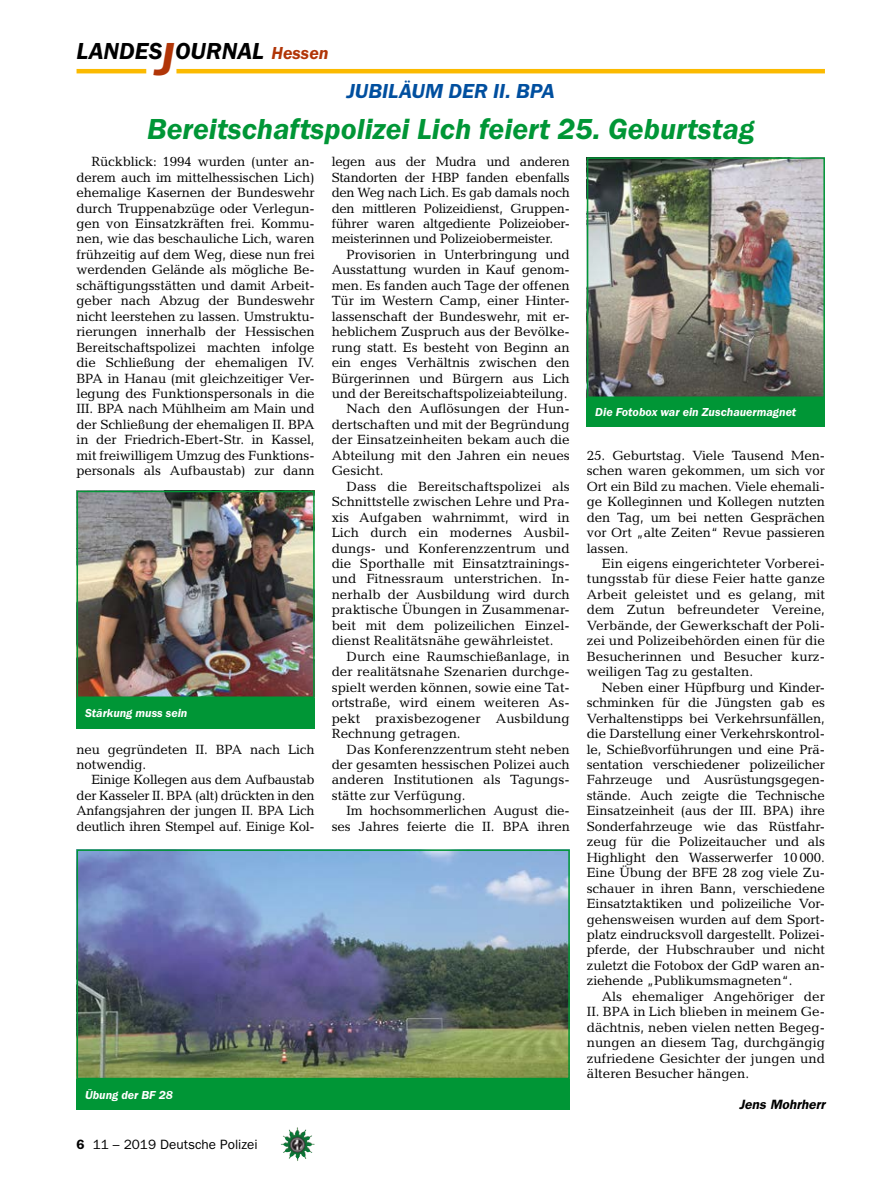
<style>
.page{position:relative;width:893px;height:1191px;background:#fff}
.page>*{position:absolute;margin:0;border:0;box-sizing:border-box;transform-origin:0 0}
._04__HEADLINE_1spalt{font:italic 600 30px "Franklin Gothic Itc T";color:#009636}
.t1{font:italic 600 24px "Franklin Gothic Itc T";color:#000}
._01__RUBRIKENZEILE_o{font:italic 600 21px "Franklin Gothic Itc T";color:#004f9f}
._09__GRUNDTEXT___Blo{font:13.5px/15.5px "Candida";letter-spacing:-.01em;color:#000;text-align:justify}
.t2{font:13.5px "Franklin Gothic";color:#000}
._13__UNTERSCHRIFT_Ar{font:italic 600 13.5px "Franklin Gothic";color:#000}
._12__BILDUNTERSCHRIF{font:italic 600 12px "Franklin Gothic Itc T";color:#fff}
.s1{font-size:48px;color:#b13507}
.s2{font-size:18px;color:#b13507}
.s3{font-weight:600}
</style>
<div class="page">
<hr style="left:77px;top:69px;width:69px;height:4px;background:#fbba00">
<hr style="left:176px;top:69px;width:649px;height:4px;background:#fbba00">
<img style="left:281px;top:1128px;width:16px;height:24px">
<img style="left:590px;top:160px;width:232px;height:235px">
<div style="left:587px;top:157px;width:238px;height:241px;border:2px solid #009636"></div>
<div style="left:587px;top:398px;width:238px;height:28px;background:#009636"></div>
<img style="left:80px;top:494px;width:232px;height:201px">
<div style="left:77px;top:491px;width:238px;height:207px;border:2px solid #009636"></div>
<div style="left:77px;top:698px;width:238px;height:31px;background:#009636"></div>
<img style="left:80px;top:852px;width:487px;height:224px">
<div style="left:77px;top:849px;width:493px;height:230px;border:2px solid #009636"></div>
<div style="left:77px;top:1079px;width:493px;height:31px;background:#009636"></div>
<h2 class="t1" style="left:77px;top:37px;width:254px">LANDES<span class="s1">J</span>OURNAL <span class="s2">Hessen</span></h2>
<p class="_01__RUBRIKENZEILE_o" style="left:347px;top:79px;width:209px">JUBILÄUM DER II. BPA</p>
<p class="_04__HEADLINE_1spalt" style="left:147px;top:112px;width:609px">Bereitschaftspolizei Lich feiert 25. Geburtstag</p>
<p class="_09__GRUNDTEXT___Blo" style="left:332px;top:154px;width:240px">legen aus der Mudra und anderen Standorten der HBP fanden ebenfalls den Weg nach Lich. Es gab damals noch den mittleren Polizeidienst, Gruppen&shy;führer waren altgediente Polizeiober&shy;meisterinnen und Polizeiobermeister.</p>
<p class="_09__GRUNDTEXT___Blo" style="left:332px;top:247px;width:240px;text-indent:15px">Provisorien in Unterbringung und Ausstattung wurden in Kauf genom&shy;men. Es fanden auch Tage der offenen Tür im Western Camp, einer Hinter&shy;lassenschaft der Bundeswehr, mit er&shy;heblichem Zuspruch aus der Bevölke&shy;rung statt. Es besteht von Beginn an ein enges Verhältnis zwischen den Bürgerinnen und Bürgern aus Lich und der Bereitschaftspolizeiabteilung.</p>
<p class="_09__GRUNDTEXT___Blo" style="left:332px;top:401px;width:240px;text-indent:15px">Nach den Auflösungen der Hun&shy;dertschaften und mit der Begründung der Einsatzeinheiten bekam auch die Abteilung mit den Jahren ein neues Gesicht.</p>
<p class="_09__GRUNDTEXT___Blo" style="left:332px;top:478px;width:240px;text-indent:15px">Dass die Bereitschaftspolizei als Schnittstelle zwischen Lehre und Pra&shy;xis Aufgaben wahrnimmt, wird in Lich durch ein modernes Ausbil&shy;dungs- und Konferenzzentrum und die Sporthalle mit Einsatztrainings&shy;und Fitnessraum unterstrichen. In&shy;nerhalb der Ausbildung wird durch praktische Übungen in Zusammenar&shy;beit mit dem polizeilichen Einzel&shy;dienst Realitätsnähe gewährleistet.</p>
<p class="_09__GRUNDTEXT___Blo" style="left:332px;top:648px;width:240px;text-indent:15px">Durch eine Raumschießanlage, in der realitätsnahe Szenarien durchge&shy;spielt werden können, sowie eine Tat&shy;ortstraße, wird einem weiteren As&shy;pekt praxisbezogener Ausbildung Rechnung getragen.</p>
<p class="_09__GRUNDTEXT___Blo" style="left:332px;top:741px;width:240px;text-indent:15px">Das Konferenzzentrum steht neben der gesamten hessischen Polizei auch anderen Institutionen als Tagungs&shy;stätte zur Verfügung.</p>
<p class="_09__GRUNDTEXT___Blo" style="left:332px;top:803px;width:240px;text-align:right">Im hochsommerlichen August die&shy;ses Jahres feierte die II. BPA ihren</p>
<p class="_09__GRUNDTEXT___Blo" style="left:77px;top:154px;width:240px;text-indent:15px">Rückblick: 1994 wurden (unter an&shy;derem auch im mittelhessischen Lich) ehemalige Kasernen der Bundeswehr durch Truppenabzüge oder Verlegun&shy;gen von Einsatzkräften frei. Kommu&shy;nen, wie das beschauliche Lich, waren frühzeitig auf dem Weg, diese nun frei werdenden Gelände als mögliche Be&shy;schäftigungsstätten und damit Arbeit&shy;geber nach Abzug der Bundeswehr nicht leerstehen zu lassen. Umstruktu&shy;rierungen innerhalb der Hessischen Bereitschaftspolizei machten infolge die Schließung der ehemaligen IV.<br>BPA in Hanau (mit gleichzeitiger Ver&shy;legung des Funktionspersonals in die III. BPA nach Mühlheim am Main und der Schließung der ehemaligen II. BPA in der Friedrich-Ebert-Str. in Kassel, mit freiwilligem Umzug des Funktions&shy;personals als Aufbaustab) zur dann</p>
<p class="_12__BILDUNTERSCHRIF" style="left:595px;top:405px;width:202px">Die Fotobox war ein Zuschauermagnet</p>
<p class="_09__GRUNDTEXT___Blo" style="left:587px;top:447px;width:240px">25. Geburtstag. Viele Tausend Men&shy;schen waren gekommen, um sich vor Ort ein Bild zu machen. Viele ehemali&shy;ge Kolleginnen und Kollegen nutzten den Tag, um bei netten Gesprächen vor Ort „alte Zeiten“ Revue passieren lassen.</p>
<p class="_09__GRUNDTEXT___Blo" style="left:587px;top:556px;width:240px;text-indent:15px">Ein eigens eingerichteter Vorberei&shy;tungsstab für diese Feier hatte ganze Arbeit geleistet und es gelang, mit dem Zutun befreundeter Vereine, Verbände, der Gewerkschaft der Poli&shy;zei und Polizeibehörden einen für die Besucherinnen und Besucher kurz&shy;weiligen Tag zu gestalten.</p>
<p class="_09__GRUNDTEXT___Blo" style="left:587px;top:679px;width:240px;text-indent:15px">Neben einer Hüpfburg und Kinder&shy;schminken für die Jüngsten gab es Verhaltenstipps bei Verkehrsunfällen, die Darstellung einer Verkehrskontrol&shy;le, Schießvorführungen und eine Prä&shy;sentation verschiedener polizeilicher Fahrzeuge und Ausrüstungsgegen&shy;stände. Auch zeigte die Technische Einsatzeinheit (aus der III. BPA) ihre Sonderfahrzeuge wie das Rüstfahr&shy;zeug für die Polizeitaucher und als Highlight den Wasserwerfer 10 000.<br>Eine Übung der BFE 28 zog viele Zu&shy;schauer in ihren Bann, verschiedene Einsatztaktiken und polizeiliche Vor&shy;gehensweisen wurden auf dem Sport&shy;platz eindrucksvoll dargestellt. Polizei&shy;pferde, der Hubschrauber und nicht zuletzt die Fotobox der GdP waren an&shy;ziehende „Publikumsmagneten“.</p>
<p class="_09__GRUNDTEXT___Blo" style="left:587px;top:988px;width:240px;text-indent:15px">Als ehemaliger Angehöriger der II. BPA in Lich blieben in meinem Ge&shy;dächtnis, neben vielen netten Begeg&shy;nungen an diesem Tag, durchgängig zufriedene Gesichter der jungen und älteren Besucher hängen.</p>
<p class="_13__UNTERSCHRIFT_Ar" style="left:739px;top:1096px;width:87px">Jens Mohrherr</p>
<p class="_12__BILDUNTERSCHRIF" style="left:85px;top:706px;width:104px">Stärkung muss sein</p>
<p class="_09__GRUNDTEXT___Blo" style="left:77px;top:741px;width:240px">neu gegründeten II. BPA nach Lich notwendig.</p>
<p class="_09__GRUNDTEXT___Blo" style="left:77px;top:772px;width:240px;text-indent:15px">Einige Kollegen aus dem Aufbaustab der Kasseler II. BPA (alt) drückten in den Anfangsjahren der jungen II. BPA Lich deutlich ihren Stempel auf. Einige Kol-</p>
<p class="_12__BILDUNTERSCHRIF" style="left:85px;top:1087px;width:89px">Übung der BF 28</p>
<p class="t2" style="left:77px;top:1136px;width:183px"><span class="s3">6</span> 11 – 2019 Deutsche Polizei</p>
</div>
